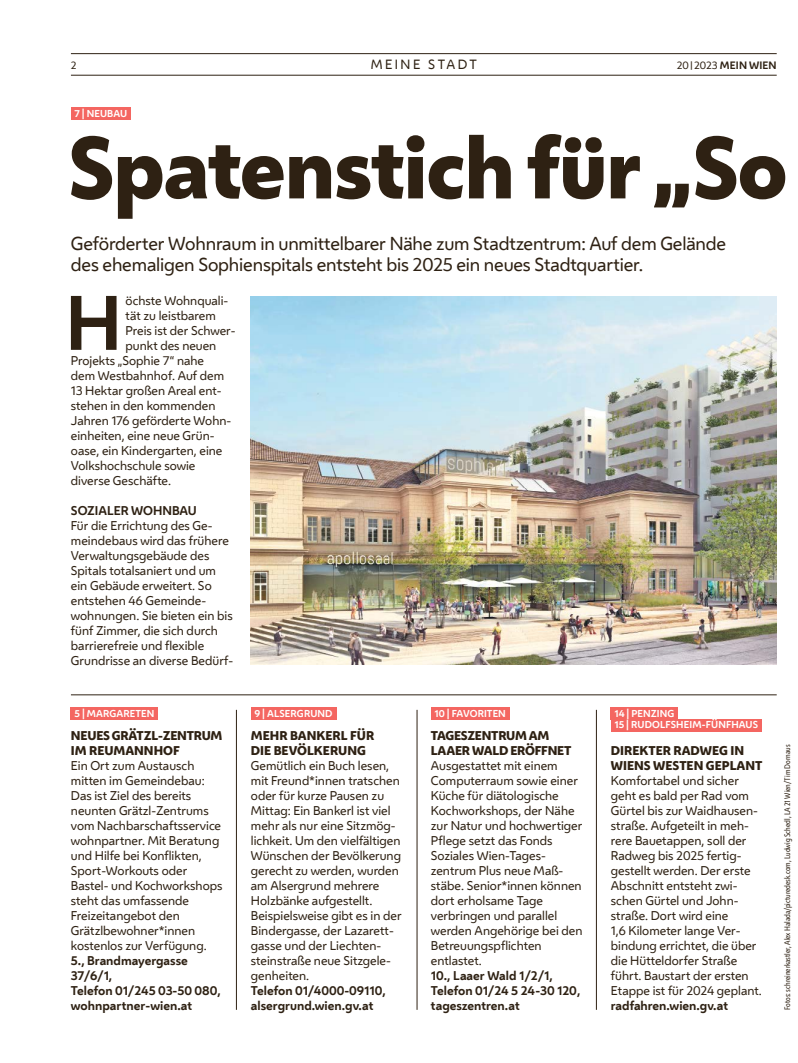
<style>
.page{position:relative;width:798px;height:1063px;background:#fff}
.page>*{position:absolute;margin:0;border:0;box-sizing:border-box;transform-origin:0 0}
.HL_Header_45pt{font:800 81.5px "Wiener Melange";letter-spacing:-.02em;color:#2e2113}
.FT_FT_Initial4{font:700 71.88px "Wiener Melange";color:#2e2113}
.HL_VS_14pt{font:17.5px/21px "Wiener Melange";letter-spacing:-.01em;color:#2e2113}
.t1{font:12.5px "Wiener Melange";color:#2e2113}
.Spalte_Infobox_Spalte_FT{font:11.88px/15px "Wiener Melange";color:#2e2113}
.FT_FT{font:11.88px/15px "Wiener Melange";color:#2e2113}
.Spalte_Infobox_Spalte_Header{font:11.88px/15px "Wiener Melange";color:#2e2113}
.FT_FT_Initial4-2{font:11.88px "Wiener Melange";color:#2e2113}
.Spalte_Infobox_Spalte_Info{font:700 11.88px/15px "Wiener Melange";color:#2e2113}
.Spalte_Infobox_Spalte_Header-2{font:800 11.88px/15px "Wiener Melange";color:#2e2113}
.FT_FT_Info_bold{font:700 11.88px/15px "Wiener Melange";color:#2e2113}
.Spalte_Infobox_Spalte_Header-3{font:800 11.88px/15px "Wiener Melange";letter-spacing:-.02em;color:#2e2113}
.FT_Zwischentitel{font:700 11.88px "Wiener Melange";color:#2e2113}
.t2{font:700 10px "Wiener Melange";letter-spacing:.01em;color:#2e2113}
.t3{font:10px "Wiener Melange";color:#2e2113}
.Spalte_Infobox_Spalte_Markerl_shade{font:700 9.38px "Wiener Melange";letter-spacing:.01em;color:#fff}
.t4{font:7.5px "Wiener Melange Cd";color:#2e2113}
.s1{font-weight:400}
.s2{font-weight:400;font-size:7.5px}
.s3{font-weight:700}
</style>
<div class="page">
<hr style="left:71px;top:75px;width:705px;height:1px;background:#2e2113">
<hr style="left:71px;top:53px;width:705px;height:1px;background:#2e2113">
<div style="left:251px;top:707px;width:85px;height:13px;background:#f46661"></div>
<div style="left:71px;top:707px;width:87px;height:13px;background:#f46661"></div>
<div style="left:431px;top:707px;width:78px;height:13px;background:#f46661"></div>
<div style="left:610px;top:707px;width:67px;height:13px;background:#f46661"></div>
<div style="left:610px;top:719px;width:151px;height:13px;background:#f46661"></div>
<hr style="left:236px;top:710px;width:1px;height:300px;background:#2e2113">
<hr style="left:596px;top:710px;width:1px;height:300px;background:#2e2113">
<hr style="left:416px;top:710px;width:1px;height:300px;background:#2e2113">
<hr style="left:71px;top:695px;width:705px;height:1px;background:#2e2113">
<div style="left:71px;top:107px;width:60px;height:13px;background:#f46661"></div>
<img style="left:251px;top:296px;width:525px;height:369px">
<p class="t3" style="left:71px;top:58px;width:7px">2</p>
<p class="t1" style="left:370px;top:55px;width:24px">Meine</p>
<p class="t1" style="left:428px;top:55px;width:21px">Stadt</p>
<p class="t2" style="left:676px;top:57px;width:101px"><span class="s1">20</span> <span class="s2">|</span><span class="s1">2023</span> MEIN WIEN</p>
<p class="Spalte_Infobox_Spalte_Markerl_shade" style="left:74px;top:106px;width:54px">7 | NEUBAU</p>
<h1 class="HL_Header_45pt" style="left:68px;top:112px;width:721px">Spatenstich für „So</h1>
<p class="HL_VS_14pt" style="left:71px;top:232px;width:656px">Geförderter Wohnraum in unmittelbarer Nähe zum Stadtzentrum: Auf dem Gelände des ehemaligen Sophienspitals entsteht bis 2025 ein neues Stadtquartier.</p>
<p class="FT_FT_Initial4" style="left:65px;top:263px;width:58px">H</p>
<p class="FT_FT_Initial4-2" style="left:125px;top:291px;width:104px">öchste Wohnquali-</p>
<p class="FT_FT_Initial4-2" style="left:125px;top:306px;width:92px">tät zu leistbarem</p>
<p class="FT_FT_Initial4-2" style="left:125px;top:321px;width:111px">Preis ist der Schwer-</p>
<p class="FT_FT_Initial4-2" style="left:125px;top:336px;width:92px">punkt des neuen</p>
<p class="FT_FT_Initial4-2" style="left:71px;top:351px;width:135px">Projekts „Sophie 7“ nahe</p>
<p class="FT_FT_Initial4-2" style="left:71px;top:366px;width:155px">dem Westbahnhof. Auf dem</p>
<p class="FT_FT_Initial4-2" style="left:71px;top:381px;width:152px">13 Hektar großen Areal ent-</p>
<p class="FT_FT_Initial4-2" style="left:71px;top:396px;width:146px">stehen in den kommenden</p>
<p class="FT_FT_Initial4-2" style="left:71px;top:411px;width:162px">Jahren 176 geförderte Wohn-</p>
<p class="FT_FT_Initial4-2" style="left:71px;top:426px;width:145px">einheiten, eine neue Grün-</p>
<p class="FT_FT_Initial4-2" style="left:71px;top:441px;width:153px">oase, ein Kindergarten, eine</p>
<p class="FT_FT_Initial4-2" style="left:71px;top:456px;width:126px">Volkshochschule sowie</p>
<p class="FT_FT_Initial4-2" style="left:71px;top:471px;width:102px">diverse Geschäfte.</p>
<p class="FT_Zwischentitel" style="left:71px;top:500px;width:127px">SOZIALER WOHNBAU</p>
<p class="FT_FT" style="left:71px;top:517px;width:164px">Für die Errichtung des Ge&shy;meindebaus wird das frühere<br>Verwaltungsgebäude des<br>Spitals totalsaniert und um ein Gebäude erweitert. So entstehen 46 Gemeinde&shy;wohnungen. Sie bieten ein bis fünf Zimmer, die sich durch barrierefreie und flexible<br>Grundrisse an diverse Bedürf-</p>
<p class="Spalte_Infobox_Spalte_Markerl_shade" style="left:74px;top:706px;width:81px">5 | MARGARETEN</p>
<h1 class="Spalte_Infobox_Spalte_Header-2" style="left:71px;top:728px;width:153px">NEUES GRÄTZL-ZENTRUM<br>IM REUMANNHOF</h1>
<p class="FT_FT" style="left:71px;top:757px;width:153px">Ein Ort zum Austausch mitten im Gemeindebau:<br>Das ist Ziel des bereits neunten Grätzl-Zentrums vom Nachbarschaftsservice wohnpartner. Mit Beratung und Hilfe bei Konflikten,<br>Sport-Workouts oder<br>Bastel- und Kochworkshops steht das umfassende<br>Freizeitangebot den<br>Grätzlbewohner*innen kostenlos zur Verfügung.</p>
<p class="FT_FT_Info_bold" style="left:71px;top:952px;width:118px">5., Brandmayergasse<br>37/6/1,</p>
<p class="FT_FT_Info_bold" style="left:71px;top:982px;width:151px">Telefon 01/245 03-50 080, wohnpartner-wien.at</p>
<p class="Spalte_Infobox_Spalte_Markerl_shade" style="left:254px;top:706px;width:80px">9 | ALSERGRUND</p>
<h1 class="Spalte_Infobox_Spalte_Header-2" style="left:251px;top:728px;width:125px">MEHR BANKERL FÜR<br>DIE BEVÖLKERUNG</h1>
<h1 class="Spalte_Infobox_Spalte_Header" style="left:251px;top:757px;width:152px">Gemütlich ein Buch lesen, mit Freund*innen tratschen oder für kurze Pausen zu<br>Mittag: Ein Bankerl ist viel mehr als nur eine Sitzmög&shy;lichkeit. Um den vielfältigen<br>Wünschen der Bevölkerung gerecht zu werden, wurden am Alsergrund mehrere<br>Holzbänke aufgestellt.<br>Beispielsweise gibt es in der<br>Bindergasse, der Lazarett&shy;gasse und der Liechten&shy;steinstraße neue Sitzgele&shy;genheiten.</h1>
<p class="Spalte_Infobox_Spalte_Info" style="left:251px;top:982px;width:136px">Telefon 01/4000-09110,</p>
<p class="Spalte_Infobox_Spalte_Info" style="left:251px;top:997px;width:124px">alsergrund.wien.gv.at</p>
<p class="Spalte_Infobox_Spalte_Markerl_shade" style="left:434px;top:706px;width:73px">10 | FAVORITEN</p>
<h1 class="Spalte_Infobox_Spalte_Header-3" style="left:431px;top:728px;width:142px">TAGESZENTRUM AM<br>LAAER WALD ERÖFFNET</h1>
<p class="Spalte_Infobox_Spalte_FT" style="left:431px;top:757px;width:153px">Ausgestattet mit einem<br>Computerraum sowie einer<br>Küche für diätologische<br>Kochworkshops, der Nähe zur Natur und hochwertiger<br>Pflege setzt das Fonds<br>Soziales Wien-Tages&shy;zentrum Plus neue Maß&shy;stäbe. Senior*innen können dort erholsame Tage verbringen und parallel werden Angehörige bei den<br>Betreuungspflichten entlastet.</p>
<p class="Spalte_Infobox_Spalte_Info" style="left:431px;top:967px;width:123px">10., Laaer Wald 1/2/1,</p>
<p class="Spalte_Infobox_Spalte_Info" style="left:431px;top:982px;width:151px">Telefon 01/24 5 24-30 120, tageszentren.at</p>
<p class="Spalte_Infobox_Spalte_Markerl_shade" style="left:614px;top:706px;width:61px">14 | PENZING</p>
<p class="Spalte_Infobox_Spalte_Markerl_shade" style="left:614px;top:717px;width:145px">15 | RUDOLFSHEIM-FÜNFHAUS</p>
<h1 class="Spalte_Infobox_Spalte_Header-2" style="left:610px;top:743px;width:153px">DIREKTER RADWEG IN<br>WIENS WESTEN GEPLANT</h1>
<p class="Spalte_Infobox_Spalte_FT" style="left:610px;top:772px;width:152px">Komfortabel und sicher geht es bald per Rad vom<br>Gürtel bis zur Waidhausen&shy;straße. Aufgeteilt in meh&shy;rere Bauetappen, soll der<br>Radweg bis 2025 fertig&shy;gestellt werden. Der erste<br>Abschnitt entsteht zwi&shy;schen Gürtel und John&shy;straße. Dort wird eine<br>1,6 Kilometer lange Ver&shy;bindung errichtet, die über die Hütteldorfer Straße führt. Baustart der ersten<br>Etappe ist für 2024 geplant. <span class="s3">radfahren.wien.gv.at</span></p>
<p class="t4" style="left:782px;top:1010px;width:267px;rotate:-90deg">Fotos: schreinerkastler, Alex Halada/picturedesk.com, Ludwig Schedl, LA 21 Wien/Tim Dornaus</p>
</div>
